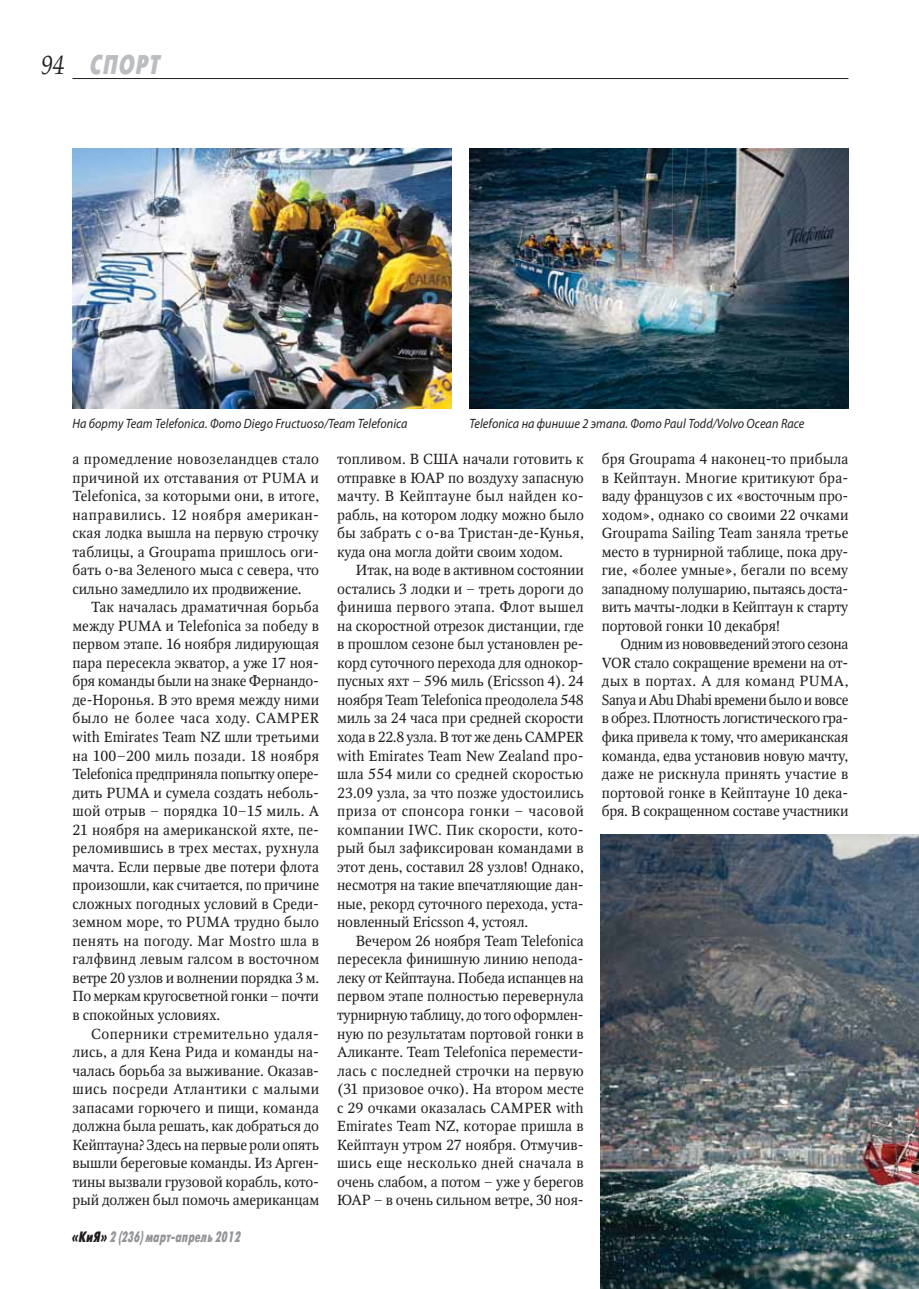
<style>
.page{position:relative;width:919px;height:1289px;background:#fff}
.page>*{position:absolute;margin:0;border:0;box-sizing:border-box;transform-origin:0 0}
.t1{font:italic 27px "Futuris X Cond C";color:#bbbdc0}
.t2{font:italic 15px "Futuris X Cond C";color:#939598;scale:.9 1}
.t3{font:14.55px/18.6px "Octava C";letter-spacing:-.01em;color:#231f20;text-align:justify}
.t4{font:italic 13.5px "Myriad Pro";letter-spacing:.005em;color:#231f20;scale:.9 1}
.s1{font-family:"Palatino Linotype";color:#231f20}
.s2{color:#231f20}
</style>
<div class="page">
<hr style="left:72px;top:78px;width:776px;height:1px;background:#231f20">
<img style="left:72px;top:149px;width:379px;height:259px">
<img style="left:469px;top:149px;width:379px;height:259px">
<img style="left:600px;top:834px;width:318px;height:454px">
<h1 class="t1" style="left:41px;top:49px;width:124px"><span class="s1">94</span> СПОРТ</h1>
<p class="t4" style="left:72px;top:418px;width:374px">На борту Team Telefonica. Фото Diego Fructuoso/Team Telefonica</p>
<p class="t4" style="left:469px;top:418px;width:374px">Telefonica на финише 2 этапа. Фото Paul Todd/Volvo Ocean Race</p>
<p class="t3" style="left:601px;top:451px;width:248px">бря Groupama 4 наконец-то прибыла в Кейптаун. Многие критикуют бра&shy;ваду французов с их «восточным про&shy;ходом», однако со своими 22 очками Groupama Sailing Team заняла третье место в турнирной таблице, пока дру&shy;гие, «более умные», бегали по всему западному полушарию, пытаясь доста&shy;вить мачты-лодки в Кейптаун к старту портовой гонки 10 декабря!</p>
<p class="t3" style="left:601px;top:636px;width:248px;text-indent:19px">Одним из нововведений этого сезона VOR стало сокращение времени на от&shy;дых в портах. А для команд PUMA, Sanya и Abu Dhabi времени было и вовсе в обрез. Плотность логистического гра&shy;фика привела к тому, что американская команда, едва установив новую мачту, даже не рискнула принять участие в портовой гонке в Кейптауне 10 дека&shy;бря. В сокращенном составе участники</p>
<p class="t3" style="left:337px;top:451px;width:248px">топливом. В США начали готовить к отправке в ЮАР по воздуху запасную мачту. В Кейптауне был найден ко&shy;рабль, на котором лодку можно было бы забрать с о-ва Тристан-де-Кунья, куда она могла дойти своим ходом.</p>
<p class="t3" style="left:337px;top:562px;width:248px;text-indent:19px">Итак, на воде в активном состоянии остались 3 лодки и – треть дороги до финиша первого этапа. Флот вышел на скоростной отрезок дистанции, где в прошлом сезоне был установлен ре&shy;корд суточного перехода для однокор&shy;пусных яхт – 596 миль (Ericsson 4). 24 ноября Team Telefonica преодолела 548 миль за 24 часа при средней скорости хода в 22.8 узла. В тот же день CAMPER with Emirates Team New Zealand про&shy;шла 554 мили со средней скоростью 23.09 узла, за что позже удостоились приза от спонсора гонки – часовой компании IWC. Пик скорости, кото&shy;рый был зафиксирован командами в этот день, составил 28 узлов! Однако, несмотря на такие впечатляющие дан&shy;ные, рекорд суточного перехода, уста&shy;новленный Ericsson 4, устоял.</p>
<p class="t3" style="left:337px;top:932px;width:248px;text-indent:19px">Вечером 26 ноября Team Telefonica пересекла финишную линию непода&shy;леку от Кейптауна. Победа испанцев на первом этапе полностью перевернула турнирную таблицу, до того оформлен&shy;ную по результатам портовой гонки в Аликанте. Team Telefonica перемести&shy;лась с последней строчки на первую (31 призовое очко). На втором месте с 29 очками оказалась CAMPER with Emirates Team NZ, которае пришла в Кейптаун утром 27 ноября. Отмучив&shy;шись еще несколько дней сначала в очень слабом, а потом – уже у берегов ЮАР – в очень сильном ветре, 30 ноя-</p>
<p class="t3" style="left:72px;top:451px;width:248px">а промедление новозеландцев стало причиной их отставания от PUMA и Telefonica, за которыми они, в итоге, направились. 12 ноября американ&shy;ская лодка вышла на первую строчку таблицы, а Groupama пришлось оги&shy;бать о-ва Зеленого мыса с севера, что сильно замедлило их продвижение.</p>
<p class="t3" style="left:72px;top:599px;width:248px;text-indent:19px">Так началась драматичная борьба между PUMA и Telefonica за победу в первом этапе. 16 ноября лидирующая пара пересекла экватор, а уже 17 ноя&shy;бря команды были на знаке Фернандо&shy;де-Норонья. В это время между ними было не более часа ходу. CAMPER with Emirates Team NZ шли третьими на 100–200 миль позади. 18 ноября Telefonica предприняла попытку опере&shy;дить PUMA и сумела создать неболь&shy;шой отрыв – порядка 10–15 миль. А 21 ноября на американской яхте, пе&shy;реломившись в трех местах, рухнула мачта. Если первые две потери флота произошли, как считается, по причине сложных погодных условий в Среди&shy;земном море, то PUMA трудно было пенять на погоду. Mar Mostro шла в галфвинд левым галсом в восточном ветре 20 узлов и волнении порядка 3 м.<br>По меркам кругосветной гонки – почти в спокойных условиях.</p>
<p class="t3" style="left:72px;top:1025px;width:248px;text-indent:19px">Соперники стремительно удаля&shy;лись, а для Кена Рида и команды на&shy;чалась борьба за выживание. Оказав&shy;шись посреди Атлантики с малыми запасами горючего и пищи, команда должна была решать, как добраться до Кейптауна? Здесь на первые роли опять вышли береговые команды. Из Арген&shy;тины вызвали грузовой корабль, кото&shy;рый должен был помочь американцам</p>
<p class="t2" style="left:71px;top:1228px;width:193px"><span class="s2">«КиЯ»</span> 2 (236)март-апрель 2012</p>
</div>
